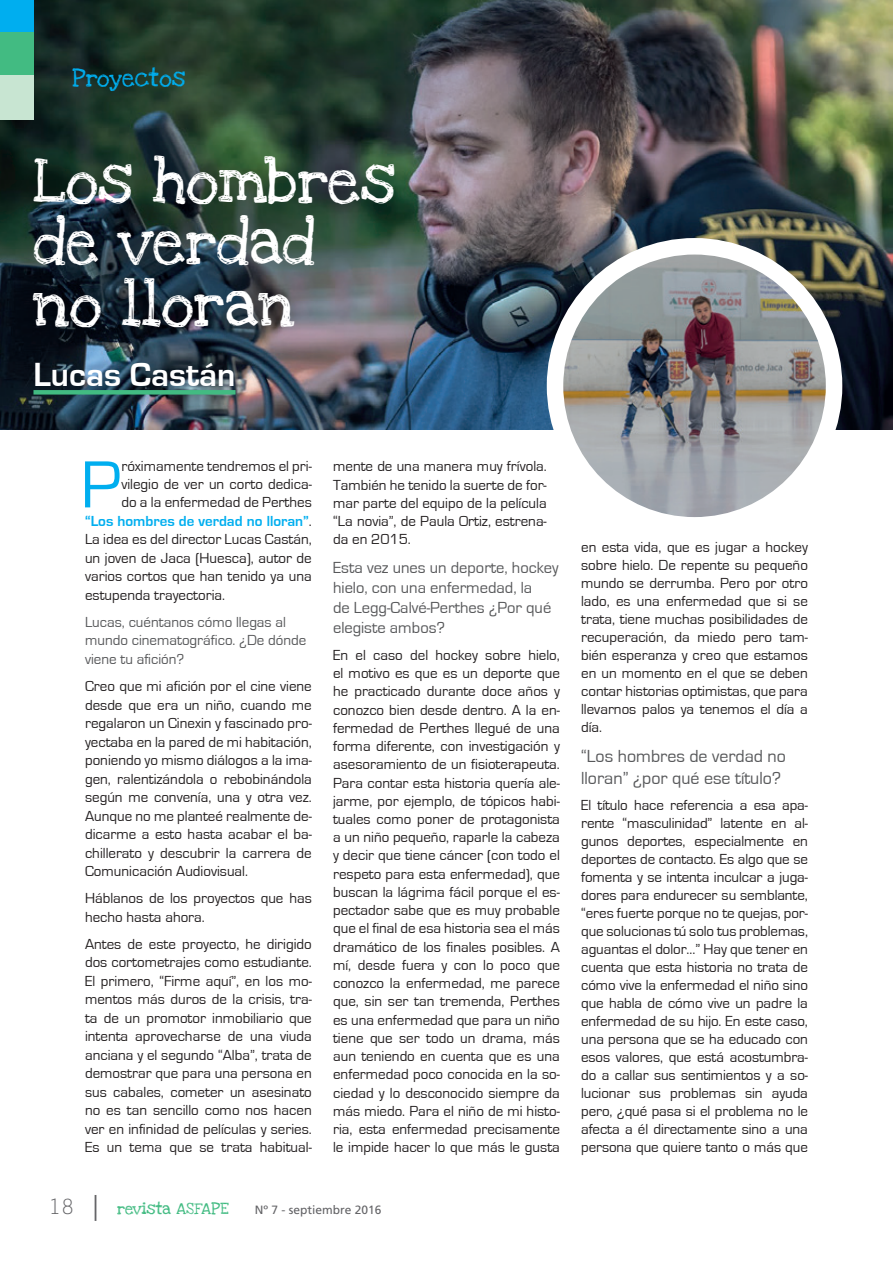
<style>
.page{position:relative;width:893px;height:1263px;background:#fff}
.page>*{position:absolute;margin:0;border:0;box-sizing:border-box;transform-origin:0 0}
.t1{font:69px "Eurostile";color:#00aeef}
.t2{font:46.5px/61.3px "Love Ya Like A Sister";color:#fff}
.t3{font:700 34.5px "Eurostile";color:#fff}
.t4{font:18px/21.6px "Eurostile";color:#57585a}
.t5{font:18px "Love Ya Like A Sister";color:#00aeef}
.t6{font:16.5px/20.1px "Eurostile";color:#57585a}
.t7{font:15px/18.3px "Eurostile";color:#231f20;text-align:justify}
.t8{font:15px/18.5px "Eurostile";color:#57585a}
.t9{font:700 15px "Eurostile";color:#00aeef}
.t10{font:12px "Frutiger";color:#636366}
.t11{font:12px "Love Ya Like A Sister";color:#42bb82}
.s1{font-weight:400;color:#231f20}
.s2{font-family:"Letter Gothic Std";font-size:21px;color:#636366}
.s3{font-family:"Letter Gothic Std";font-size:24px;color:#636366}
</style>
<div class="page">
<img style="left:0;top:0;width:893px;height:429px">
<div style="left:33px;top:390px;width:203px;height:5px;background:#42bb82"></div>
<img style="left:555px;top:246px;width:279px;height:279px;border-radius:140px">
<div style="left:547px;top:238px;width:295px;height:296px;border:16px solid #fff;border-radius:50%"></div>
<div style="left:0;top:32px;width:33px;height:45px;background:#42bb82"></div>
<div style="left:0;top:0;width:33px;height:32px;background:#00aeef"></div>
<div style="left:0;top:75px;width:33px;height:45px;background:#c8e5d2"></div>
<p class="t5" style="left:73px;top:63px;width:114px">Proyectos</p>
<h2 class="t2" style="left:33px;top:152px;width:363px">Los hombres de verdad<br>no lloran</h2>
<h3 class="t3" style="left:33px;top:356px;width:204px">Lucas Castán</h3>
<h1 class="t1" style="left:81px;top:448px;width:42px">P</h1>
<p class="t7" style="left:121px;top:458px;width:192px">róximamente tendremos el pri-</p>
<p class="t7" style="left:121px;top:476px;width:192px">vilegio de ver un corto dedica-</p>
<p class="t7" style="left:121px;top:494px;width:192px">do a la enfermedad de Perthes</p>
<p class="t9" style="left:85px;top:513px;width:228px">“Los hombres de verdad no lloran”<span class="s1">.</span></p>
<p class="t7" style="left:85px;top:531px;width:228px">La idea es del director Lucas Castán,</p>
<p class="t7" style="left:85px;top:549px;width:228px">un joven de Jaca (Huesca), autor de</p>
<p class="t7" style="left:85px;top:568px;width:228px">varios cortos que han tenido ya una</p>
<p class="t7" style="left:85px;top:586px;width:142px">estupenda trayectoria.</p>
<p class="t8" style="left:85px;top:613px;width:223px">Lucas, cuéntanos cómo llegas al mundo cinematográfico. ¿De dónde viene tu afición?</p>
<p class="t7" style="left:85px;top:677px;width:228px">Creo que mi afición por el cine viene desde que era un niño, cuando me regalaron un Cinexin y fascinado pro&shy;yectaba en la pared de mi habitación, poniendo yo mismo diálogos a la ima&shy;gen, ralentizándola o rebobinándola según me convenía, una y otra vez.<br>Aunque no me planteé realmente de&shy;dicarme a esto hasta acabar el ba&shy;chillerato y descubrir la carrera de Comunicación Audiovisual.</p>
<p class="t7" style="left:85px;top:889px;width:228px">Háblanos de los proyectos que has hecho hasta ahora.</p>
<p class="t7" style="left:85px;top:935px;width:228px">Antes de este proyecto, he dirigido dos cortometrajes como estudiante.<br>El primero, “Firme aquí”, en los mo&shy;mentos más duros de la crisis, tra&shy;ta de un promotor inmobiliario que intenta aprovecharse de una viuda anciana y el segundo “Alba”, trata de demostrar que para una persona en sus cabales, cometer un asesinato no es tan sencillo como nos hacen ver en infinidad de películas y series.<br>Es un tema que se trata habitual-</p>
<p class="t7" style="left:333px;top:457px;width:215px">mente de una manera muy frívola.<br>También he tenido la suerte de for&shy;mar parte del equipo de la película “La novia”, de Paula Ortiz, estrena&shy;da en 2015.</p>
<p class="t6" style="left:333px;top:558px;width:227px">Esta vez unes un deporte, hockey hielo, con una enfermedad, la<br>de Legg-Calvé-Perthes ¿Por qué elegiste ambos?</p>
<p class="t7" style="left:333px;top:646px;width:228px">En el caso del hockey sobre hielo, el motivo es que es un deporte que he practicado durante doce años y conozco bien desde dentro. A la en&shy;fermedad de Perthes llegué de una forma diferente, con investigación y asesoramiento de un fisioterapeuta.<br>Para contar esta historia quería ale&shy;jarme, por ejemplo, de tópicos habi&shy;tuales como poner de protagonista a un niño pequeño, raparle la cabeza y decir que tiene cáncer (con todo el respeto para esta enfermedad), que buscan la lágrima fácil porque el es&shy;pectador sabe que es muy probable que el final de esa historia sea el más dramático de los finales posibles. A mí, desde fuera y con lo poco que conozco la enfermedad, me parece que, sin ser tan tremenda, Perthes es una enfermedad que para un niño tiene que ser todo un drama, más aun teniendo en cuenta que es una enfermedad poco conocida en la so&shy;ciedad y lo desconocido siempre da más miedo. Para el niño de mi histo&shy;ria, esta enfermedad precisamente le impide hacer lo que más le gusta</p>
<p class="t11" style="left:49px;top:1198px;width:181px"><span class="s2">18</span> <span class="s3">│</span> revista ASFAPE</p>
<p class="t10" style="left:255px;top:1202px;width:128px">Nº 7 - septiembre 2016</p>
<p class="t7" style="left:581px;top:538px;width:228px">en esta vida, que es jugar a hockey sobre hielo. De repente su pequeño mundo se derrumba. Pero por otro lado, es una enfermedad que si se trata, tiene muchas posibilidades de recuperación, da miedo pero tam&shy;bién esperanza y creo que estamos en un momento en el que se deben contar historias optimistas, que para llevarnos palos ya tenemos el día a día.</p>
<p class="t4" style="left:581px;top:746px;width:206px">“Los hombres de verdad no lloran” ¿por qué ese título?</p>
<p class="t7" style="left:581px;top:797px;width:228px">El título hace referencia a esa apa&shy;rente “masculinidad” latente en al&shy;gunos deportes, especialmente en deportes de contacto. Es algo que se fomenta y se intenta inculcar a juga&shy;dores para endurecer su semblante, “eres fuerte porque no te quejas, por&shy;que solucionas tú solo tus problemas, aguantas el dolor…” Hay que tener en cuenta que esta historia no trata de cómo vive la enfermedad el niño sino que habla de cómo vive un padre la enfermedad de su hijo. En este caso, una persona que se ha educado con esos valores, que está acostumbra&shy;do a callar sus sentimientos y a so&shy;lucionar sus problemas sin ayuda pero, ¿qué pasa si el problema no le afecta a él directamente sino a una persona que quiere tanto o más que</p>
</div>
